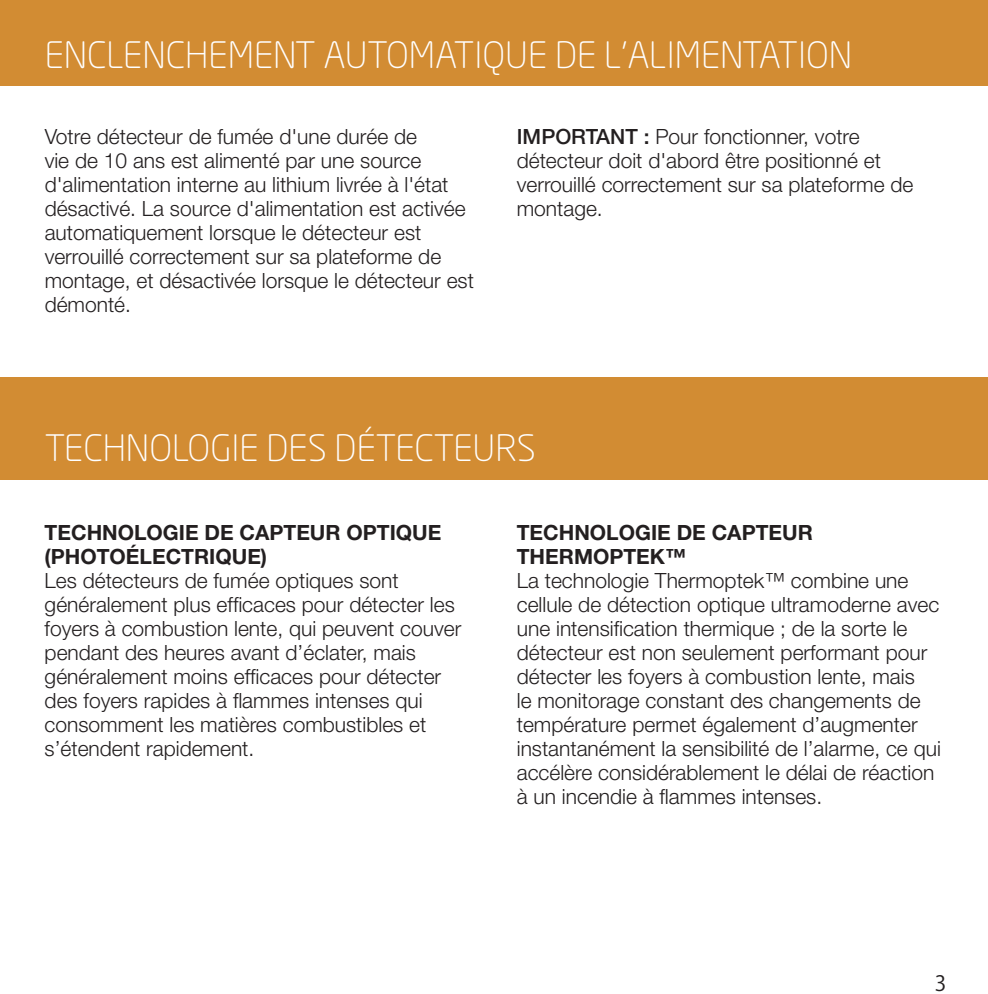
<style>
.page{position:relative;width:988px;height:994px;background:#fff}
.page>*{position:absolute;margin:0;border:0;box-sizing:border-box;transform-origin:0 0}
.t1{font:300 36px "Neo Sans Std";color:#fff}
.t2{font:300 21px/24px "Helvetica Neue";color:#231f20}
.t3{font:700 21px/24px "Helvetica Neue";color:#231f20}
.t4{font:21px "Koz Go Pro Regular 90 msp RKSJ H";color:#231f20}
.s1{font-weight:500}
</style>
<div class="page">
<div style="left:0;top:0;width:988px;height:85px;background:#d28c33"></div>
<div style="left:0;top:378px;width:988px;height:102px;background:#d28c33"></div>
<h1 class="t1" style="left:45px;top:35px;width:809px">ENCLENCHEMENT AUTOMATIQUE DE L’ALIMENTATION</h1>
<p class="t2" style="left:45px;top:127px;width:431px">Votre détecteur de fumée d'une durée de<br>vie de 10 ans est alimenté par une source d'alimentation interne au lithium livrée à l'état désactivé. La source d'alimentation est activée automatiquement lorsque le détecteur est verrouillé correctement sur sa plateforme de montage, et désactivée lorsque le détecteur est démonté.</p>
<p class="t2" style="left:517px;top:127px;width:398px"><span class="s1">IMPORTANT :</span> Pour fonctionner, votre détecteur doit d'abord être positionné et verrouillé correctement sur sa plateforme de montage.</p>
<h1 class="t1" style="left:45px;top:428px;width:493px">TECHNOLOGIE DES DÉTECTEURS</h1>
<p class="t3" style="left:45px;top:523px;width:398px">TECHNOLOGIE DE CAPTEUR OPTIQUE (PHOTOÉLECTRIQUE)</p>
<p class="t2" style="left:45px;top:571px;width:418px">Les détecteurs de fumée optiques sont généralement plus efficaces pour détecter les foyers à combustion lente, qui peuvent couver pendant des heures avant d’éclater, mais généralement moins efficaces pour détecter des foyers rapides à flammes intenses qui consomment les matières combustibles et s’étendent rapidement.</p>
<p class="t3" style="left:517px;top:523px;width:297px">TECHNOLOGIE DE CAPTEUR<br>THERMOPTEK™</p>
<p class="t2" style="left:517px;top:571px;width:425px">La technologie Thermoptek™ combine une cellule de détection optique ultramoderne avec une intensification thermique ; de la sorte le détecteur est non seulement performant pour détecter les foyers à combustion lente, mais<br>le monitorage constant des changements de température permet également d’augmenter instantanément la sensibilité de l’alarme, ce qui accélère considérablement le délai de réaction à un incendie à flammes intenses.</p>
<p class="t4" style="left:935px;top:975px;width:13px">3</p>
</div>
